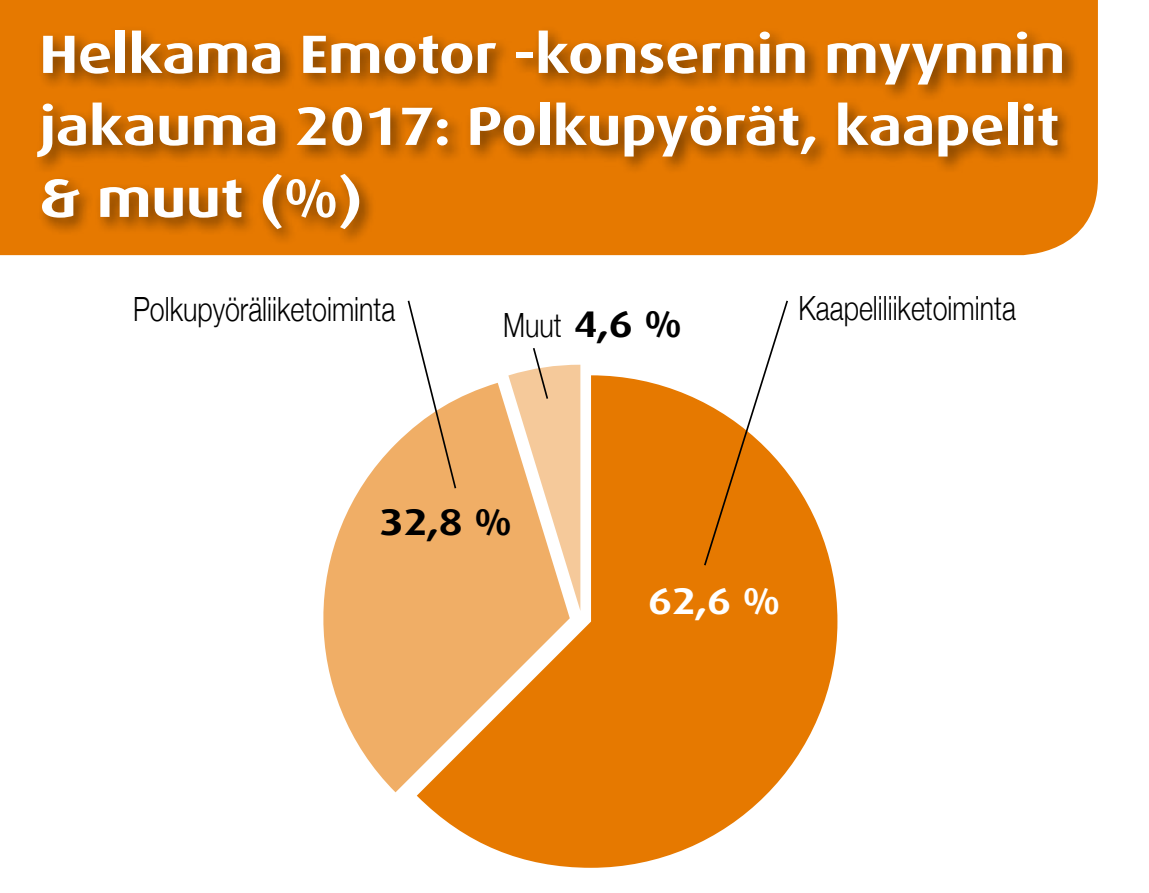
<style>
.page{position:relative;width:1149px;height:893px;background:#fff}
.page>*{position:absolute;margin:0;border:0;box-sizing:border-box;transform-origin:0 0}
.t1{font:700 54px/72px "Dax Wide";color:#fff;text-align:justify}
.t2{font:700 37.12px "Dax Wide";color:#000}
.t3{font:700 37.12px "Dax Wide";color:#fff}
.t4{font:300 33.3px "Helvetica Neue";color:#000;scale:.8 1}
</style>
<div class="page">
<div style="left:0;top:0;width:1097px;height:255px;background:#e67900"></div>
<svg style="left:323px;top:434px;width:93px;height:358px;fill:#f0ae66"></svg>
<svg style="left:416px;top:375px;width:421px;height:493px;fill:#e67900"></svg>
<svg style="left:702px;top:300px;width:87px;height:267px"></svg>
<svg style="left:406px;top:300px;width:51px;height:190px"></svg>
<svg style="left:508px;top:348px;width:72px;height:263px"></svg>
<div style="left:32px;top:25px;width:1048px;height:222px;background:#000;opacity:.5"></div>
<p class="t1" style="left:40px;top:18px;width:1026px">Helkama Emotor -konsernin myynnin jakauma 2017: Polkupyörät, kaapelit &amp; muut (%)</p>
<p class="t4" style="left:133px;top:283px;width:329px">Polkupyöräliiketoiminta</p>
<p class="t4" style="left:503px;top:298px;width:75px">Muut</p>
<p class="t2" style="left:573px;top:303px;width:110px">4,6 %</p>
<p class="t4" style="left:798px;top:281px;width:273px">Kaapeliliiketoiminta</p>
<p class="t2" style="left:380px;top:501px;width:134px">32,8 %</p>
<p class="t3" style="left:648px;top:580px;width:134px">62,6 %</p>
</div>
